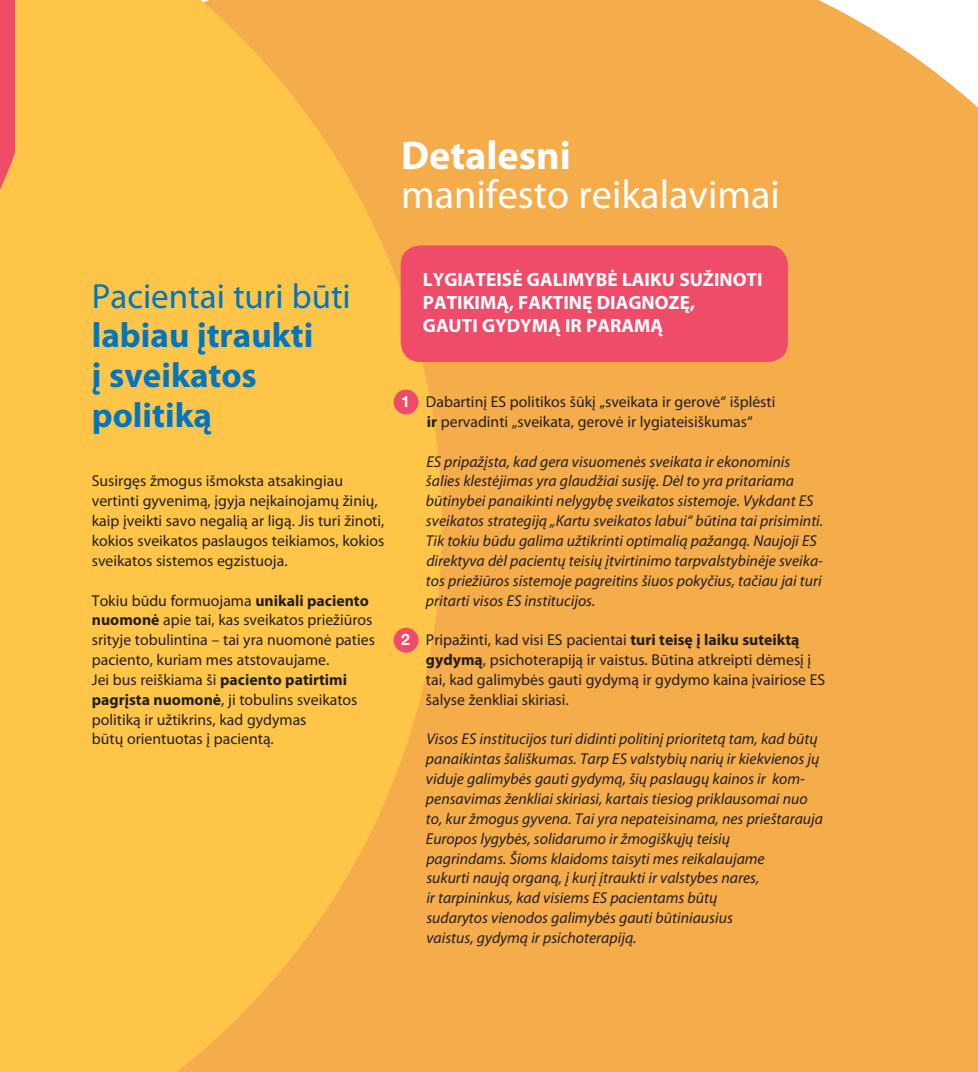
<style>
.page{position:relative;width:978px;height:1072px;background:#fff}
.page>*{position:absolute;margin:0;border:0;box-sizing:border-box;transform-origin:0 0}
.t1{font:40.25px "Myriad Pro";color:#fff}
.t2{font:700 40.25px "Myriad Pro";color:#fff}
.t3{font:700 35px/39.7px "Myriad Pro";color:#0076bf}
.t4{font:35px "Myriad Pro";color:#0076bf}
.t5{font:700 19.25px/23.1px "Myriad Pro";color:#fff}
.t6{font:italic 15.75px/19.8px "Myriad Pro";color:#231f20}
.t7{font:15.75px/19.8px "Myriad Pro";color:#231f20}
.s1{font-weight:700}
.s2{font-family:"Helvetica Neue LT Std";font-weight:700;color:#fff}
</style>
<div class="page">
<div style="left:441px;top:0;width:536px;height:1071px;background:#f5ac4a"></div>
<svg style="left:0;top:0;width:441px;height:1071px;background:#fdc049"></svg>
<svg style="left:0;top:0;width:15px;height:480px;background:#f99954"></svg>
<div style="left:393px;top:389px;width:25px;height:25px;background:#ef4c69;border-radius:50%"></div>
<div style="left:393px;top:628px;width:25px;height:24px;background:#ef4c69;border-radius:50%"></div>
<div style="left:400px;top:245px;width:387px;height:117px;background:#ef4c69;border-radius:20px"></div>
<h1 class="t2" style="left:401px;top:129px;width:171px">Detalesni</h1>
<h1 class="t1" style="left:401px;top:170px;width:380px">manifesto reikalavimai</h1>
<h2 class="t4" style="left:92px;top:274px;width:260px">Pacientai turi būti</h2>
<h2 class="t3" style="left:92px;top:314px;width:223px">labiau įtraukti į sveikatos politiką</h2>
<p class="t7" style="left:92px;top:471px;width:294px">Susirgęs žmogus išmoksta atsakingiau vertinti gyvenimą, įgyja neįkainojamų žinių, kaip įveikti savo negalią ar ligą. Jis turi žinoti, kokios sveikatos paslaugos teikiamos, kokios sveikatos sistemos egzistuoja.</p>
<p class="t7" style="left:92px;top:590px;width:284px">Tokiu būdu formuojama <span class="s1">unikali paciento nuomonė</span> apie tai, kas sveikatos priežiūros srityje tobulintina – tai yra nuomonė paties paciento, kuriam mes atstovaujame.<br>Jei bus reiškiama ši <span class="s1">paciento patirtimi pagrįsta nuomonė</span>, ji tobulins sveikatos politiką ir užtikrins, kad gydymas<br>būtų orientuotas į pacientą.</p>
<p class="t5" style="left:423px;top:267px;width:341px">LYGIATEISĖ GALIMYBĖ LAIKU SUŽINOTI<br>PATIKIMĄ, FAKTINĘ DIAGNOZĘ,<br>GAUTI GYDYMĄ IR PARAMĄ</p>
<p class="t7" style="left:401px;top:391px;width:376px;text-align:center"><span class="s2">1</span> Dabartinį ES politikos šūkį „sveikata ir gerovė“ išplėsti <span class="s1">ir</span> pervadinti „sveikata, gerovė ir lygiateisiškumas“</p>
<p class="t6" style="left:426px;top:451px;width:398px">ES pripažįsta, kad gera visuomenės sveikata ir ekonominis šalies klestėjimas yra glaudžiai susiję. Dėl to yra pritariama būtinybei panaikinti nelygybę sveikatos sistemoje. Vykdant ES sveikatos strategiją „Kartu sveikatos labui“ būtina tai prisiminti.<br>Tik tokiu būdu galima užtikrinti optimalią pažangą. Naujoji ES direktyva dėl pacientų teisių įtvirtinimo tarpvalstybinėje sveika&shy;tos priežiūros sistemoje pagreitins šiuos pokyčius, tačiau jai turi pritarti visos ES institucijos.</p>
<p class="t7" style="left:426px;top:629px;width:401px;text-indent:-25px"><span class="s2">2</span> Pripažinti, kad visi ES pacientai <span class="s1">turi teisę į laiku suteiktą gydymą</span>, psichoterapiją ir vaistus. Būtina atkreipti dėmesį į tai, kad galimybės gauti gydymą ir gydymo kaina įvairiose ES šalyse ženkliai skiriasi.</p>
<p class="t6" style="left:426px;top:729px;width:398px">Visos ES institucijos turi didinti politinį prioritetą tam, kad būtų panaikintas šališkumas. Tarp ES valstybių narių ir kiekvienos jų viduje galimybės gauti gydymą, šių paslaugų kainos ir kom&shy;pensavimas ženkliai skiriasi, kartais tiesiog priklausomai nuo to, kur žmogus gyvena. Tai yra nepateisinama, nes prieštarauja Europos lygybės, solidarumo ir žmogiškųjų teisių<br>pagrindams. Šioms klaidoms taisyti mes reikalaujame<br>sukurti naują organą, į kurį įtraukti ir valstybes nares,<br>ir tarpininkus, kad visiems ES pacientams būtų<br>sudarytos vienodos galimybės gauti būtiniausius<br>vaistus, gydymą ir psichoterapiją.</p>
</div>
